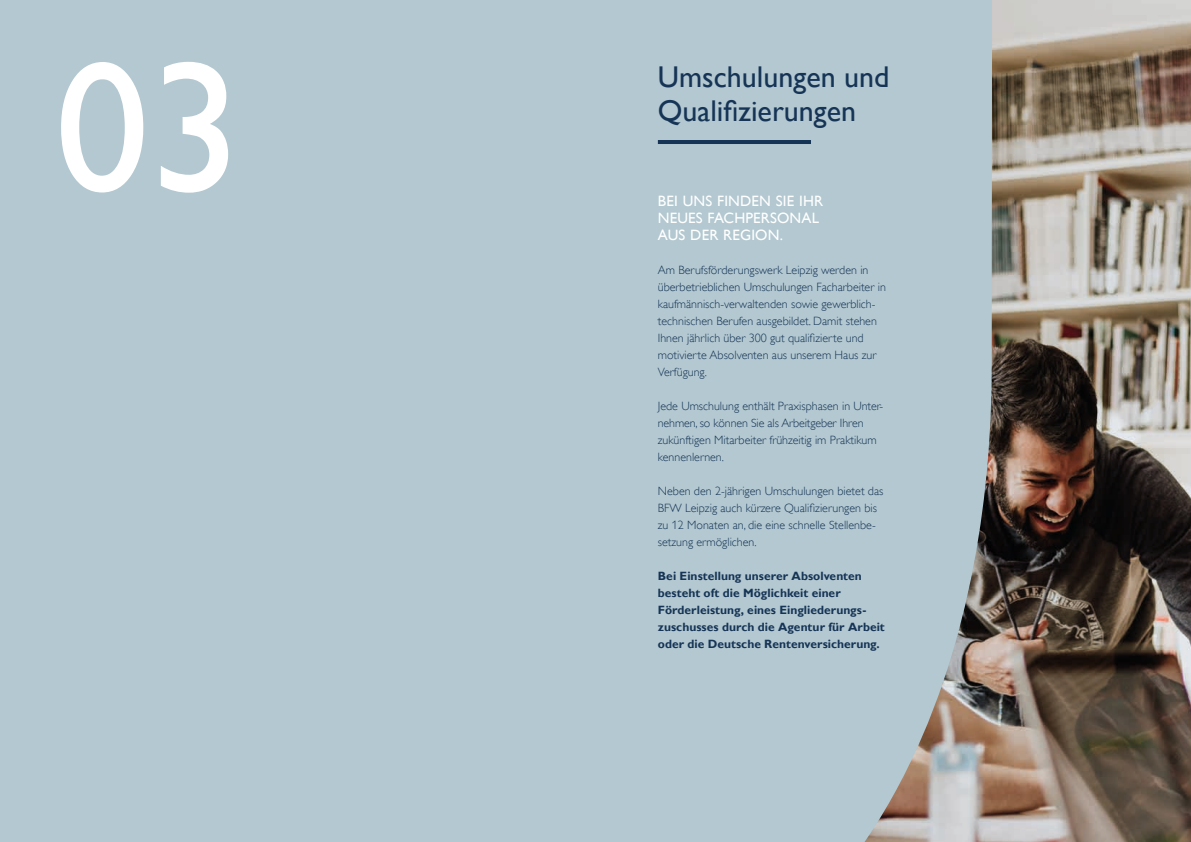
<style>
.page{position:relative;width:1191px;height:842px;background:#fff}
.page>*{position:absolute;margin:0;border:0;box-sizing:border-box;transform-origin:0 0}
.t1{font:187px "Gill Sans Alt One WGL";color:#fff}
.t2{font:30px/34px "Gill Sans Alt One WGL";color:#163456}
.t3{font:15px/17px "Gill Sans Alt One WGL";letter-spacing:.01em;color:#fff}
.t4{font:12px/17px "Gill Sans Alt One WGL Light";color:#163456}
.t5{font:700 12px/17px "Gill Sans Alt One WGL";letter-spacing:.005em;color:#163456}
</style>
<div class="page">
<div style="left:0;top:0;width:595px;height:842px;background:#b3c8d0"></div>
<img style="left:1000px;top:0;width:191px;height:842px">
<svg style="left:595px;top:0;width:405px;height:842px;background:#b0c2c9"></svg>
<hr style="left:658px;top:140px;width:153px;height:4px;background:#163456">
<h1 class="t1" style="left:55px;top:0;width:189px">03</h1>
<h2 class="t2" style="left:658px;top:60px;width:233px">Umschulungen und<br>Qualifizierungen</h2>
<p class="t3" style="left:658px;top:192px;width:167px">BEI UNS FINDEN SIE IHR<br>NEUES FACHPERSONAL<br>AUS DER REGION.</p>
<p class="t4" style="left:658px;top:262px;width:229px">Am Berufsförderungswerk Leipzig werden in überbetrieblichen Umschulungen Facharbeiter in kaufmännisch-verwaltenden sowie gewerblich&shy;technischen Berufen ausgebildet. Damit stehen Ihnen jährlich über 300 gut qualifizierte und motivierte Absolventen aus unserem Haus zur Verfügung.</p>
<p class="t4" style="left:658px;top:398px;width:227px">Jede Umschulung enthält Praxisphasen in Unter&shy;nehmen, so können Sie als Arbeitgeber Ihren zukünftigen Mitarbeiter frühzeitig im Praktikum kennenlernen.</p>
<p class="t4" style="left:658px;top:483px;width:227px">Neben den 2-jährigen Umschulungen bietet das BFW Leipzig auch kürzere Qualifizierungen bis zu 12 Monaten an, die eine schnelle Stellenbe&shy;setzung ermöglichen.</p>
<p class="t5" style="left:658px;top:567px;width:228px">Bei Einstellung unserer Absolventen besteht oft die Möglichkeit einer Förderleistung, eines Eingliederungs&shy;zuschusses durch die Agentur für Arbeit oder die Deutsche Rentenversicherung.</p>
</div>
